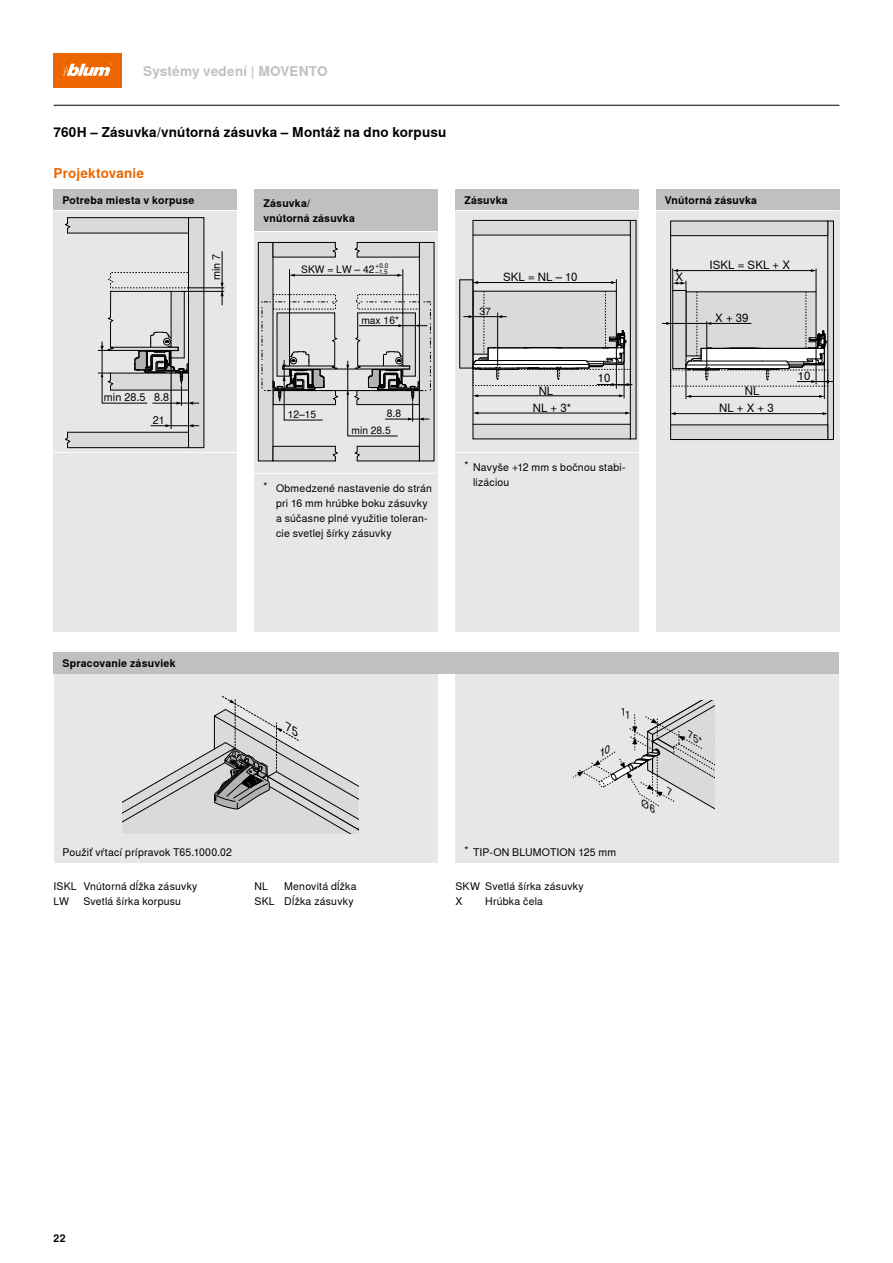
<style>
.page{position:relative;width:893px;height:1263px;background:#fff}
.page>*{position:absolute;margin:0;border:0;box-sizing:border-box;transform-origin:0 0}
.t1{font:700 13.5px "Nimbus Sans Global";letter-spacing:.01em;color:#000}
.t2{font:700 13.5px "Nimbus Sans Global";letter-spacing:.01em;color:#c0c0c1}
.t3{font:700 13.5px "Nimbus Sans Global";letter-spacing:.01em;color:#ec6602}
.t4{font:11.4px/17.1px "Nimbus Sans Global";letter-spacing:.005em;color:#000}
.t5{font:10.8px "Nimbus Sans Global";color:#000}
.t6{font:10.5px/15px "Nimbus Sans Global";letter-spacing:.02em;color:#000}
.t7{font:700 10.5px/15px "Nimbus Sans Global";letter-spacing:.02em;color:#000}
.t8{font:10.2px "Nimbus Sans Global";color:#000}
.t9{font:6.45px/6.4px "Nimbus Sans Global";color:#000}
</style>
<div class="page">
<div style="left:54px;top:54px;width:68px;height:34px;background:#ec6602"></div>
<svg style="left:63px;top:63px;width:49px;height:13px"></svg>
<div style="left:54px;top:189px;width:183px;height:442px;background:#e7e7e7"></div>
<div style="left:188px;top:218px;width:16px;height:230px;background:#dadada"></div>
<div style="left:188px;top:217px;width:16px;height:231px;border:1px solid #000"></div>
<hr style="left:188px;top:288px;width:36px;height:1px;background:#000">
<hr style="left:222px;top:251px;width:1px;height:33px;background:#000">
<hr style="left:184px;top:291px;width:40px;height:1px;background:#000">
<svg style="left:221px;top:283px;width:3px;height:22px"></svg>
<svg style="left:65px;top:217px;width:124px;height:17px"></svg>
<hr style="left:171px;top:358px;width:1px;height:71px;background:#000">
<svg style="left:65px;top:413px;width:134px;height:35px"></svg>
<svg style="left:98px;top:269px;width:115px;height:137px"></svg>
<div style="left:54px;top:652px;width:384px;height:211px;background:#e7e7e7"></div>
<div style="left:455px;top:652px;width:384px;height:211px;background:#e7e7e7"></div>
<div style="left:254px;top:189px;width:184px;height:442px;background:#e7e7e7"></div>
<div style="left:419px;top:242px;width:15px;height:219px;background:#dadada"></div>
<div style="left:258px;top:242px;width:15px;height:219px;background:#dadada"></div>
<div style="left:258px;top:242px;width:15px;height:219px;border:1px solid #000"></div>
<hr style="left:289px;top:269px;width:1px;height:45px;background:#000">
<hr style="left:403px;top:269px;width:1px;height:45px;background:#000">
<hr style="left:294px;top:275px;width:104px;height:1px;background:#000">
<svg style="left:290px;top:274px;width:5px;height:3px"></svg>
<svg style="left:397px;top:274px;width:6px;height:3px"></svg>
<svg style="left:354px;top:242px;width:66px;height:16px"></svg>
<svg style="left:272px;top:242px;width:66px;height:16px"></svg>
<svg style="left:354px;top:446px;width:66px;height:16px"></svg>
<svg style="left:272px;top:446px;width:66px;height:16px"></svg>
<svg style="left:261px;top:294px;width:170px;height:142px"></svg>
<div style="left:455px;top:189px;width:184px;height:442px;background:#e7e7e7"></div>
<div style="left:460px;top:280px;width:13px;height:88px;background:#dadada"></div>
<div style="left:630px;top:220px;width:6px;height:219px;background:#dadada"></div>
<div style="left:473px;top:220px;width:157px;height:15px;background:#dadada"></div>
<div style="left:473px;top:220px;width:158px;height:15px;border:1px solid #000"></div>
<hr style="left:473px;top:235px;width:1px;height:189px;background:#000">
<div style="left:473px;top:424px;width:157px;height:15px;background:#dadada"></div>
<div style="left:473px;top:424px;width:158px;height:15px;border:1px solid #000"></div>
<hr style="left:477px;top:413px;width:149px;height:1px;background:#000">
<svg style="left:625px;top:412px;width:6px;height:2px"></svg>
<hr style="left:624px;top:361px;width:1px;height:37px;background:#000">
<hr style="left:477px;top:395px;width:143px;height:1px;background:#000">
<svg style="left:473px;top:394px;width:5px;height:3px"></svg>
<svg style="left:619px;top:394px;width:5px;height:3px"></svg>
<hr style="left:616px;top:347px;width:1px;height:42px;background:#000">
<svg style="left:463px;top:279px;width:169px;height:107px"></svg>
<div style="left:656px;top:189px;width:183px;height:442px;background:#e7e7e7"></div>
<div style="left:828px;top:221px;width:5px;height:218px;background:#dadada"></div>
<div style="left:827px;top:221px;width:7px;height:219px;border:1px solid #000"></div>
<div style="left:671px;top:221px;width:157px;height:15px;background:#dadada"></div>
<div style="left:670px;top:221px;width:158px;height:15px;border:1px solid #000"></div>
<hr style="left:670px;top:236px;width:1px;height:189px;background:#000">
<div style="left:671px;top:425px;width:157px;height:14px;background:#dadada"></div>
<div style="left:670px;top:424px;width:158px;height:16px;border:1px solid #000"></div>
<hr style="left:675px;top:413px;width:149px;height:1px;background:#000">
<svg style="left:670px;top:412px;width:6px;height:3px"></svg>
<svg style="left:823px;top:412px;width:5px;height:3px"></svg>
<hr style="left:824px;top:361px;width:1px;height:38px;background:#000">
<hr style="left:690px;top:396px;width:130px;height:1px;background:#000">
<svg style="left:819px;top:395px;width:5px;height:3px"></svg>
<hr style="left:686px;top:369px;width:1px;height:30px;background:#000">
<svg style="left:662px;top:268px;width:172px;height:119px"></svg>
<hr style="left:706px;top:321px;width:1px;height:47px;background:#000">
<hr style="left:816px;top:348px;width:1px;height:36px;background:#000">
<div style="left:54px;top:189px;width:183px;height:21px;background:#c0c0c1"></div>
<div style="left:54px;top:652px;width:785px;height:22px;background:#c0c0c1"></div>
<div style="left:254px;top:189px;width:184px;height:43px;background:#c0c0c1"></div>
<div style="left:455px;top:189px;width:184px;height:21px;background:#c0c0c1"></div>
<div style="left:656px;top:189px;width:183px;height:21px;background:#c0c0c1"></div>
<hr style="left:54px;top:105px;width:785px;height:1px;background:#000">
<hr style="left:54px;top:452px;width:183px;height:1px;background:#fff">
<hr style="left:54px;top:210px;width:183px;height:1px;background:#fff">
<hr style="left:254px;top:231px;width:184px;height:1px;background:#fff">
<hr style="left:455px;top:210px;width:184px;height:1px;background:#fff">
<hr style="left:655px;top:210px;width:184px;height:1px;background:#fff">
<hr style="left:254px;top:473px;width:184px;height:1px;background:#fff">
<hr style="left:455px;top:452px;width:184px;height:1px;background:#fff">
<svg style="left:573px;top:700px;width:142px;height:110px"></svg>
<svg style="left:122px;top:696px;width:237px;height:137px"></svg>
<p class="t2" style="left:143px;top:63px;width:186px">Systémy vedení | MOVENTO</p>
<p class="t1" style="left:54px;top:124px;width:394px">760H – Zásuvka/vnútorná zásuvka – Montáž na dno korpusu</p>
<p class="t3" style="left:54px;top:166px;width:92px">Projektovanie</p>
<p class="t7" style="left:63px;top:193px;width:133px">Potreba miesta v korpuse</p>
<p class="t5" style="left:210px;top:280px;width:28px;rotate:-90deg">min 7</p>
<p class="t7" style="left:263px;top:196px;width:93px">Zásuvka/ vnútorná zásuvka</p>
<p class="t7" style="left:464px;top:193px;width:45px">Zásuvka</p>
<p class="t7" style="left:665px;top:193px;width:94px">Vnútorná zásuvka</p>
<p class="t8" style="left:301px;top:263px;width:75px">SKW = LW – 42</p>
<p class="t9" style="left:376px;top:262px;width:14px">+0.0 –1.5</p>
<p class="t8" style="left:361px;top:314px;width:39px">max 16*</p>
<p class="t8" style="left:479px;top:305px;width:13px">37</p>
<p class="t4" style="left:503px;top:268px;width:76px">SKL = NL – 10</p>
<p class="t4" style="left:675px;top:269px;width:9px">X</p>
<p class="t4" style="left:710px;top:256px;width:82px">ISKL = SKL + X</p>
<p class="t4" style="left:715px;top:309px;width:35px">X + 39</p>
<p class="t8" style="left:113px;top:384px;width:41px">min 28.5</p>
<p class="t5" style="left:104px;top:391px;width:67px">min 28.5 8.8</p>
<p class="t5" style="left:153px;top:414px;width:14px">21</p>
<p class="t8" style="left:288px;top:409px;width:30px">12–15</p>
<p class="t8" style="left:387px;top:408px;width:16px">8.8</p>
<p class="t8" style="left:351px;top:424px;width:41px">min 28.5</p>
<p class="t6" style="left:263px;top:478px;width:6px">*</p>
<p class="t6" style="left:276px;top:481px;width:157px">Obmedzené nastavenie do strán pri 16 mm hrúbke boku zásuvky a súčasne plné využitie toleran&shy;cie svetlej šírky zásuvky</p>
<p class="t4" style="left:533px;top:382px;width:40px;text-indent:6px">NL<br>NL + 3*</p>
<p class="t4" style="left:598px;top:370px;width:14px">10</p>
<p class="t6" style="left:464px;top:457px;width:6px">*</p>
<p class="t6" style="left:473px;top:460px;width:154px">Navyše +12 mm s bočnou stabi&shy;lizáciou</p>
<p class="t4" style="left:719px;top:383px;width:56px;text-indent:26px">NL<br>NL + X + 3</p>
<p class="t4" style="left:798px;top:368px;width:14px">10</p>
<p class="t7" style="left:63px;top:656px;width:115px">Spracovanie zásuviek</p>
<p class="t6" style="left:464px;top:843px;width:6px">*</p>
<p class="t6" style="left:63px;top:845px;width:171px">Použiť vŕtací prípravok T65.1000.02</p>
<p class="t6" style="left:473px;top:845px;width:144px">TIP-ON BLUMOTION 125 mm</p>
<p class="t6" style="left:83px;top:879px;width:116px">Vnútorná dĺžka zásuvky<br>Svetlá šírka korpusu</p>
<p class="t6" style="left:284px;top:879px;width:74px">Menovitá dĺžka<br>Dĺžka zásuvky</p>
<p class="t6" style="left:485px;top:879px;width:100px">Svetlá šírka zásuvky<br>Hrúbka čela</p>
<p class="t6" style="left:54px;top:879px;width:25px">ISKL<br>LW</p>
<p class="t6" style="left:255px;top:879px;width:22px">NL<br>SKL</p>
<p class="t6" style="left:455px;top:879px;width:26px">SKW<br>X</p>
<p class="t7" style="left:54px;top:1231px;width:13px">22</p>
</div>
